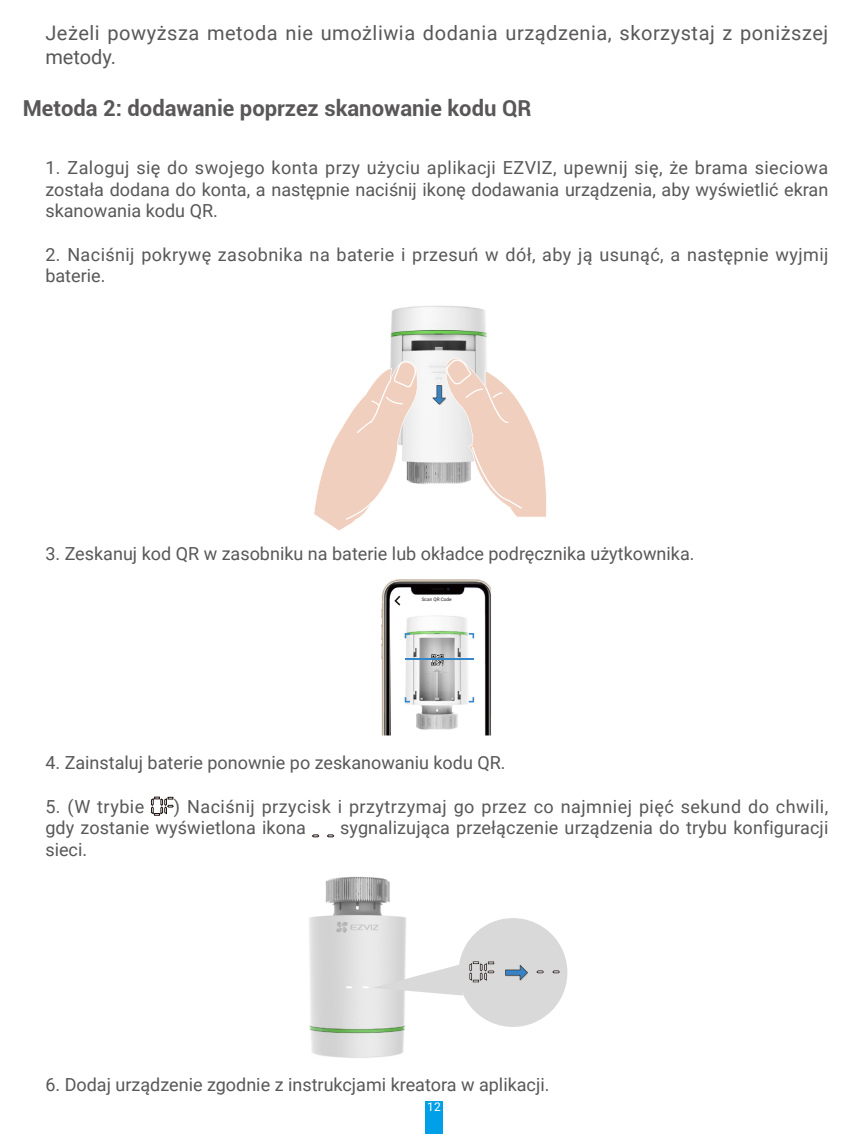
<style>
.page{position:relative;width:851px;height:1134px;background:#fff}
.page>*{position:absolute;margin:0;border:0;box-sizing:border-box;transform-origin:0 0}
.t1{font:700 22px "Roboto";color:#595757}
.t2{font:20px/24px "Roboto";letter-spacing:.025em;color:#595757}
.t3{font:18px/21.6px "Roboto";color:#595757;text-align:justify}
.t4{font:18px/21.6px "Roboto";letter-spacing:.025em;color:#595757}
.t5{font:12px "Roboto";color:#fff}
.t6{font:4.8px "Roboto";color:#241714}
</style>
<div class="page">
<div style="left:425px;top:1101px;width:17px;height:33px;background:#00a0e9"></div>
<img style="left:390px;top:306px;width:98px;height:178px">
<svg style="left:432px;top:351px;width:115px;height:166px"></svg>
<svg style="left:314px;top:358px;width:104px;height:173px"></svg>
<img style="left:381px;top:579px;width:110px;height:156px">
<img style="left:389px;top:607px;width:2px;height:128px">
<img style="left:390px;top:634px;width:1px;height:97px">
<svg style="left:431px;top:654px;width:12px;height:11px"></svg>
<svg style="left:468px;top:633px;width:6px;height:5px"></svg>
<svg style="left:404px;top:633px;width:6px;height:5px"></svg>
<svg style="left:404px;top:697px;width:6px;height:5px"></svg>
<svg style="left:468px;top:697px;width:6px;height:5px"></svg>
<hr style="left:405px;top:658px;width:68px;height:2px;background:#3687c9">
<svg style="left:151px;top:797px;width:23px;height:19px"></svg>
<svg style="left:312px;top:834px;width:22px;height:3px"></svg>
<img style="left:309px;top:876px;width:97px;height:182px">
<div style="left:458px;top:918px;width:109px;height:109px;background:#d9d9d9;border-radius:50%"></div>
<svg style="left:372px;top:965px;width:91px;height:30px"></svg>
<svg style="left:505px;top:965px;width:23px;height:16px"></svg>
<svg style="left:536px;top:970px;width:8px;height:3px"></svg>
<svg style="left:552px;top:970px;width:7px;height:3px"></svg>
<svg style="left:469px;top:961px;width:25px;height:21px"></svg>
<p class="t2" style="left:45px;top:20px;width:784px">Jeżeli powyższa metoda nie umożliwia dodania urządzenia, skorzystaj z poniższej metody.</p>
<p class="t1" style="left:23px;top:93px;width:510px">Metoda 2: dodawanie poprzez skanowanie kodu QR</p>
<p class="t3" style="left:45px;top:156px;width:784px">1. Zaloguj się do swojego konta przy użyciu aplikacji EZVIZ, upewnij się, że brama sieciowa została dodana do konta, a następnie naciśnij ikonę dodawania urządzenia, aby wyświetlić ekran skanowania kodu QR.</p>
<p class="t4" style="left:45px;top:243px;width:784px">2. Naciśnij pokrywę zasobnika na baterie i przesuń w dół, aby ją usunąć, a następnie wyjmij baterie.</p>
<p class="t3" style="left:45px;top:542px;width:650px">3. Zeskanuj kod QR w zasobniku na baterie lub okładce podręcznika użytkownika.</p>
<p class="t6" style="left:422px;top:596px;width:31px">Scan QR Code</p>
<p class="t3" style="left:45px;top:751px;width:461px">4. Zainstaluj baterie ponownie po zeskanowaniu kodu QR.</p>
<p class="t3" style="left:45px;top:795px;width:100px">5. (W trybie</p>
<p class="t4" style="left:45px;top:795px;width:784px;text-indent:128px">) Naciśnij przycisk i przytrzymaj go przez co najmniej pięć sekund do chwili, gdy zostanie wyświetlona ikona</p>
<p class="t3" style="left:340px;top:816px;width:489px">sygnalizująca przełączenie urządzenia do trybu konfiguracji</p>
<p class="t3" style="left:45px;top:838px;width:43px">sieci.</p>
<p class="t3" style="left:45px;top:1073px;width:505px">6. Dodaj urządzenie zgodnie z instrukcjami kreatora w aplikacji.</p>
<p class="t5" style="left:427px;top:1099px;width:15px">12</p>
</div>
